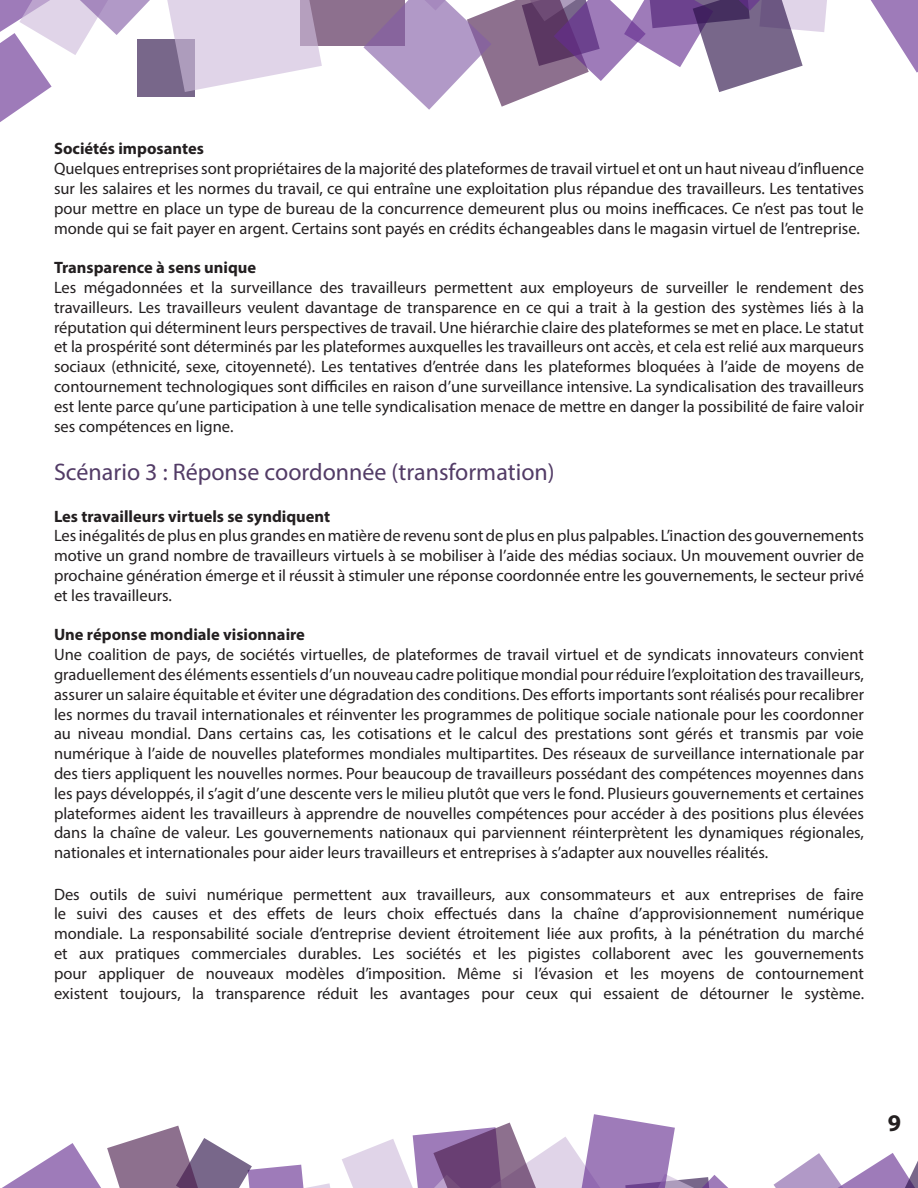
<style>
.page{position:relative;width:918px;height:1188px;background:#fff}
.page>*{position:absolute;margin:0;border:0;box-sizing:border-box;transform-origin:0 0}
.t1{font:24px "Myriad Pro";color:#523b66}
.t2{font:700 24px "Myriad Pro";color:#231f20}
.t3{font:16.5px/19.8px "Myriad Pro";color:#231f20;text-align:justify}
.t4{font:700 16.5px "Myriad Pro";color:#231f20}
</style>
<div class="page">
<div style="left:300px;top:0;width:104px;height:46px;background:#8d708e"></div>
<svg style="left:0;top:0;width:322px;height:122px"></svg>
<svg style="left:870px;top:0;width:48px;height:73px"></svg>
<svg style="left:363px;top:0;width:464px;height:110px"></svg>
<svg style="left:774px;top:1153px;width:144px;height:35px"></svg>
<svg style="left:2px;top:1114px;width:726px;height:74px"></svg>
<p class="t4" style="left:54px;top:138px;width:151px">Sociétés imposantes</p>
<p class="t3" style="left:54px;top:159px;width:812px">Quelques entreprises sont propriétaires de la majorité des plateformes de travail virtuel et ont un haut niveau d’influence sur les salaires et les normes du travail, ce qui entraîne une exploitation plus répandue des travailleurs. Les tentatives pour mettre en place un type de bureau de la concurrence demeurent plus ou moins inefficaces. Ce n’est pas tout le monde qui se fait payer en argent. Certains sont payés en crédits échangeables dans le magasin virtuel de l’entreprise.</p>
<p class="t4" style="left:54px;top:257px;width:204px">Transparence à sens unique</p>
<p class="t3" style="left:54px;top:277px;width:812px">Les mégadonnées et la surveillance des travailleurs permettent aux employeurs de surveiller le rendement des travailleurs. Les travailleurs veulent davantage de transparence en ce qui a trait à la gestion des systèmes liés à la réputation qui déterminent leurs perspectives de travail. Une hiérarchie claire des plateformes se met en place. Le statut et la prospérité sont déterminés par les plateformes auxquelles les travailleurs ont accès, et cela est relié aux marqueurs sociaux (ethnicité, sexe, citoyenneté). Les tentatives d’entrée dans les plateformes bloquées à l’aide de moyens de contournement technologiques sont difficiles en raison d’une surveillance intensive. La syndicalisation des travailleurs est lente parce qu’une participation à une telle syndicalisation menace de mettre en danger la possibilité de faire valoir ses compétences en ligne.</p>
<h1 class="t1" style="left:54px;top:457px;width:502px">Scénario 3 : Réponse coordonnée (transformation)</h1>
<p class="t4" style="left:54px;top:505px;width:278px">Les travailleurs virtuels se syndiquent</p>
<p class="t3" style="left:54px;top:526px;width:812px">Les inégalités de plus en plus grandes en matière de revenu sont de plus en plus palpables. L’inaction des gouvernements motive un grand nombre de travailleurs virtuels à se mobiliser à l’aide des médias sociaux. Un mouvement ouvrier de prochaine génération émerge et il réussit à stimuler une réponse coordonnée entre les gouvernements, le secteur privé et les travailleurs.</p>
<p class="t4" style="left:54px;top:624px;width:253px">Une réponse mondiale visionnaire</p>
<p class="t3" style="left:54px;top:645px;width:812px">Une coalition de pays, de sociétés virtuelles, de plateformes de travail virtuel et de syndicats innovateurs convient graduellement des éléments essentiels d’un nouveau cadre politique mondial pour réduire l’exploitation des travailleurs, assurer un salaire équitable et éviter une dégradation des conditions. Des efforts importants sont réalisés pour recalibrer les normes du travail internationales et réinventer les programmes de politique sociale nationale pour les coordonner au niveau mondial. Dans certains cas, les cotisations et le calcul des prestations sont gérés et transmis par voie numérique à l’aide de nouvelles plateformes mondiales multipartites. Des réseaux de surveillance internationale par des tiers appliquent les nouvelles normes. Pour beaucoup de travailleurs possédant des compétences moyennes dans les pays développés, il s’agit d’une descente vers le milieu plutôt que vers le fond. Plusieurs gouvernements et certaines plateformes aident les travailleurs à apprendre de nouvelles compétences pour accéder à des positions plus élevées dans la chaîne de valeur. Les gouvernements nationaux qui parviennent réinterprètent les dynamiques régionales, nationales et internationales pour aider leurs travailleurs et entreprises à s’adapter aux nouvelles réalités.</p>
<p class="t3" style="left:54px;top:884px;width:812px">Des outils de suivi numérique permettent aux travailleurs, aux consommateurs et aux entreprises de faire le suivi des causes et des effets de leurs choix effectués dans la chaîne d’approvisionnement numérique mondiale. La responsabilité sociale d’entreprise devient étroitement liée aux profits, à la pénétration du marché et aux pratiques commerciales durables. Les sociétés et les pigistes collaborent avec les gouvernements pour appliquer de nouveaux modèles d’imposition. Même si l’évasion et les moyens de contournement existent toujours, la transparence réduit les avantages pour ceux qui essaient de détourner le système.</p>
<h1 class="t2" style="left:888px;top:1107px;width:15px">9</h1>
</div>
